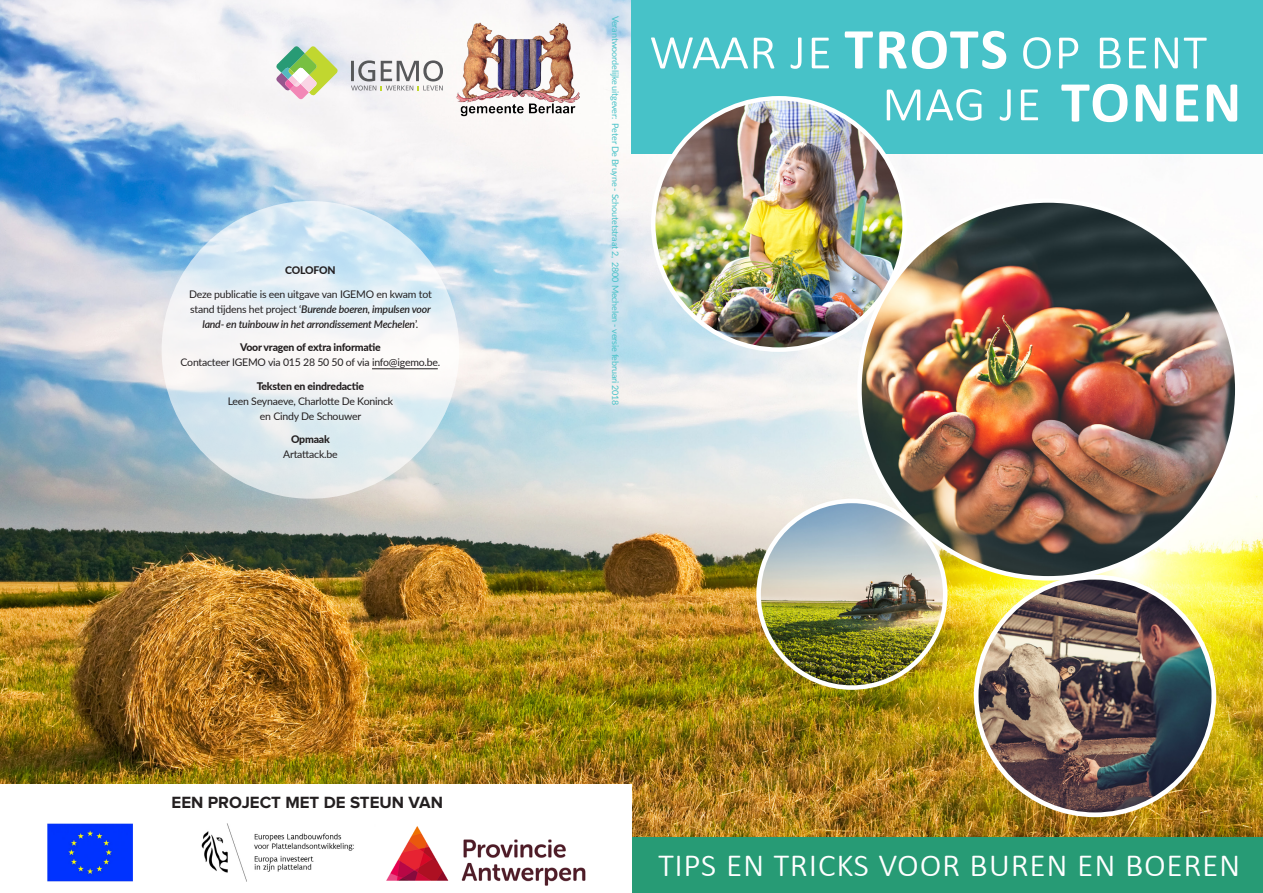
<style>
.page{position:relative;width:1263px;height:893px;background:#fff}
.page>*{position:absolute;margin:0;border:0;box-sizing:border-box;transform-origin:0 0}
.t1{font:300 59.7px "Calibri";color:#fff}
.t2{font:700 58.35px "Calibri";letter-spacing:.035em;color:#fff}
.t3{font:300 39.3px "Calibri";color:#fff}
.t4{font:700 16.8px "Proxima Nova";color:#231f20}
.regular_tekst{font:10.5px/15px "Lato";letter-spacing:-.02em;color:#231f20;text-align:center}
.regular_tekst-2{font:800 10.5px "Lato";letter-spacing:-.025em;color:#231f20}
.regular_tekst-3{font:9px "Lato";letter-spacing:-.02em;color:#47c2c8}
.s1{font-weight:600;font-style:italic}
.s2{font-weight:800}
.s3{font-weight:700;font-size:58.35px}
</style>
<div class="page">
<img style="left:0;top:0;width:1263px;height:837px">
<svg style="left:162px;top:201px;width:297px;height:298px"></svg>
<div style="left:631px;top:837px;width:632px;height:56px;background:#279b75"></div>
<div style="left:631px;top:0;width:632px;height:153px;background:#47c2c8"></div>
<img style="left:653px;top:98px;width:252px;height:252px;border-radius:126px">
<img style="left:759px;top:503px;width:186px;height:184px">
<div style="left:756px;top:499px;width:191px;height:191px;border:4px solid #fff;border-radius:50%"></div>
<img style="left:976px;top:579px;width:238px;height:236px">
<img style="left:859px;top:200px;width:378px;height:378px;border-radius:189px">
<img style="left:455px;top:22px;width:124px;height:96px">
<div style="left:0;top:784px;width:631px;height:109px;background:#fff"></div>
<img style="left:47px;top:823px;width:539px;height:63px">
<svg style="left:351px;top:60px;width:92px;height:31px"></svg>
<svg style="left:276px;top:46px;width:62px;height:53px"></svg>
<hr style="left:372px;top:368px;width:66px;height:1px;background:#231f20">
<p class="regular_tekst-2" style="left:285px;top:263px;width:52px">COLOFON</p>
<p class="regular_tekst" style="left:189px;top:286px;width:244px">Deze publicatie is een uitgave van IGEMO en kwam tot stand tijdens het project ‘<span class="s1">Burende boeren, impulsen voor land- en tuinbouw in het arrondissement Mechelen</span>’.</p>
<p class="regular_tekst" style="left:181px;top:340px;width:261px"><span class="s2">Voor vragen of extra informatie<br></span>Contacteer IGEMO via 015 28 50 50 of via info@igemo.be.</p>
<p class="regular_tekst" style="left:228px;top:378px;width:167px"><span class="s2">Teksten en eindredactie<br></span>Leen Seynaeve, Charlotte De Koninck en Cindy De Schouwer</p>
<p class="regular_tekst" style="left:283px;top:432px;width:56px"><span class="s2">Opmaak<br></span>Artattack.be</p>
<p class="t4" style="left:171px;top:795px;width:273px">EEN PROJECT MET DE STEUN VAN</p>
<p class="regular_tekst-3" style="left:622px;top:16px;width:391px;rotate:90deg">Verantwoordelijke uitgever: Peter De Bruyne - Schoutetstraat 2, 2800 Mechelen - versie februari 2018</p>
<p class="t1" style="left:649px;top:12px;width:560px">WAAR JE <span class="s3">TROTS</span> OP BENT</p>
<p class="t1" style="left:881px;top:63px;width:153px">MAG JE</p>
<p class="t2" style="left:1061px;top:61px;width:182px">TONEN</p>
<p class="t3" style="left:658px;top:838px;width:584px">Tips en tricks voor buren en boeren</p>
</div>
